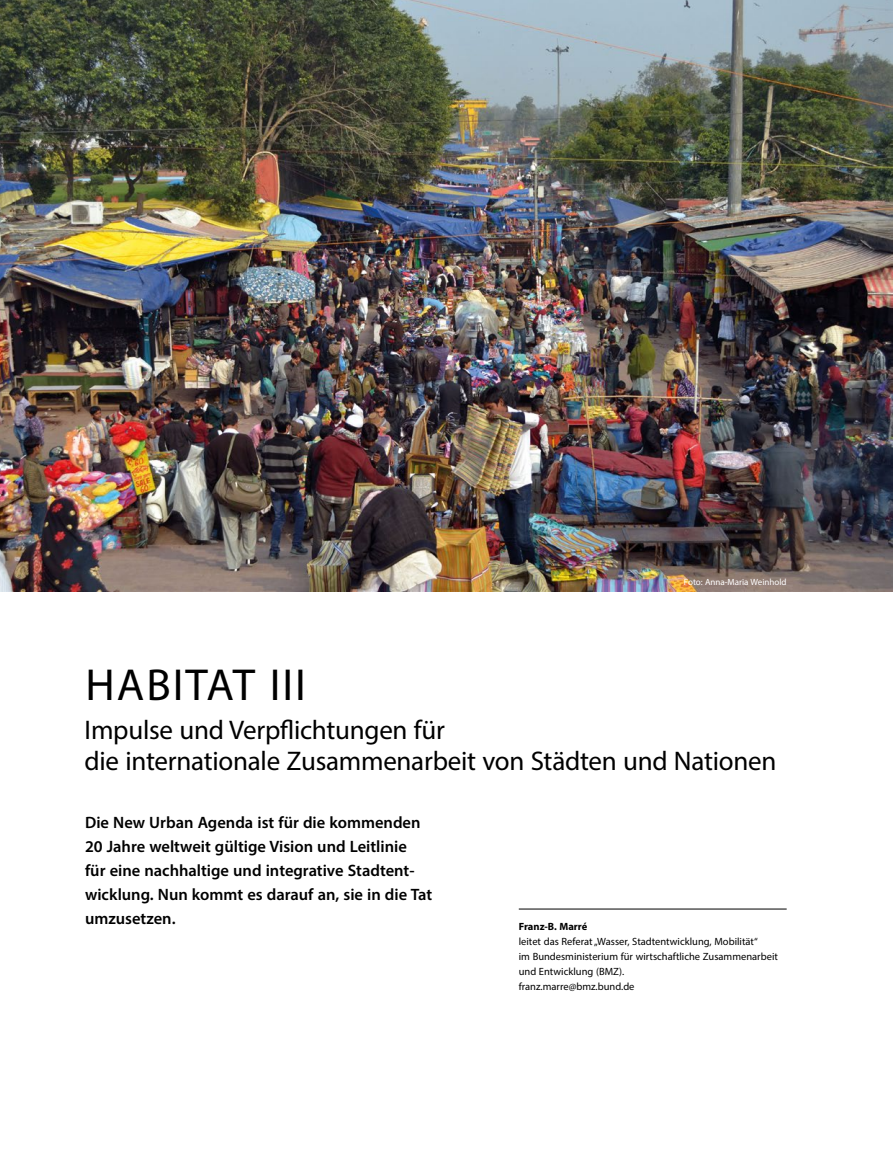
<style>
.page{position:relative;width:893px;height:1170px;background:#fff}
.page>*{position:absolute;margin:0;border:0;box-sizing:border-box;transform-origin:0 0}
.t1{font:45px "Myriad Pro";letter-spacing:.045em;color:#000}
.t2{font:27px/31.5px "Myriad Pro";letter-spacing:-.01em;color:#000}
.t3{font:600 16.5px/24px "Myriad Pro";color:#000}
.Adresse{font:10.5px/15px "Myriad Pro";color:#000}
.t4{font:10.5px "Myriad Pro";color:#fff}
.t5{font:9px "Myriad Pro";color:#fff}
.s1{font-weight:700}
</style>
<div class="page">
<hr style="left:519px;top:908px;width:268px;height:1px;background:#000">
<img style="left:0;top:0;width:893px;height:591px">
<p class="t4" style="left:724px;top:576px;width:64px">© Olaf Klotsch</p>
<p class="t5" style="left:684px;top:576px;width:104px">Foto: Anna-Maria Weinhold</p>
<p class="t1" style="left:85px;top:657px;width:222px">HABITAT III</p>
<p class="t2" style="left:85px;top:713px;width:693px">Impulse und Verpflichtungen für<br>die internationale Zusammenarbeit von Städten und Nationen</p>
<p class="t3" style="left:85px;top:809px;width:349px">Die New Urban Agenda ist für die kommenden 20 Jahre weltweit gültige Vision und Leitlinie<br>für eine nachhaltige und integrative Stadtent&shy;wicklung. Nun kommt es darauf an, sie in die Tat umzusetzen.</p>
<p class="Adresse" style="left:519px;top:918px;width:261px"><span class="s1">Franz-B. Marré<br></span>leitet das Referat „Wasser, Stadtentwicklung, Mobilität“<br>im Bundesministerium für wirtschaftliche Zusammenarbeit und Entwicklung (BMZ).<br>franz.marre@bmz.bund.de</p>
</div>
